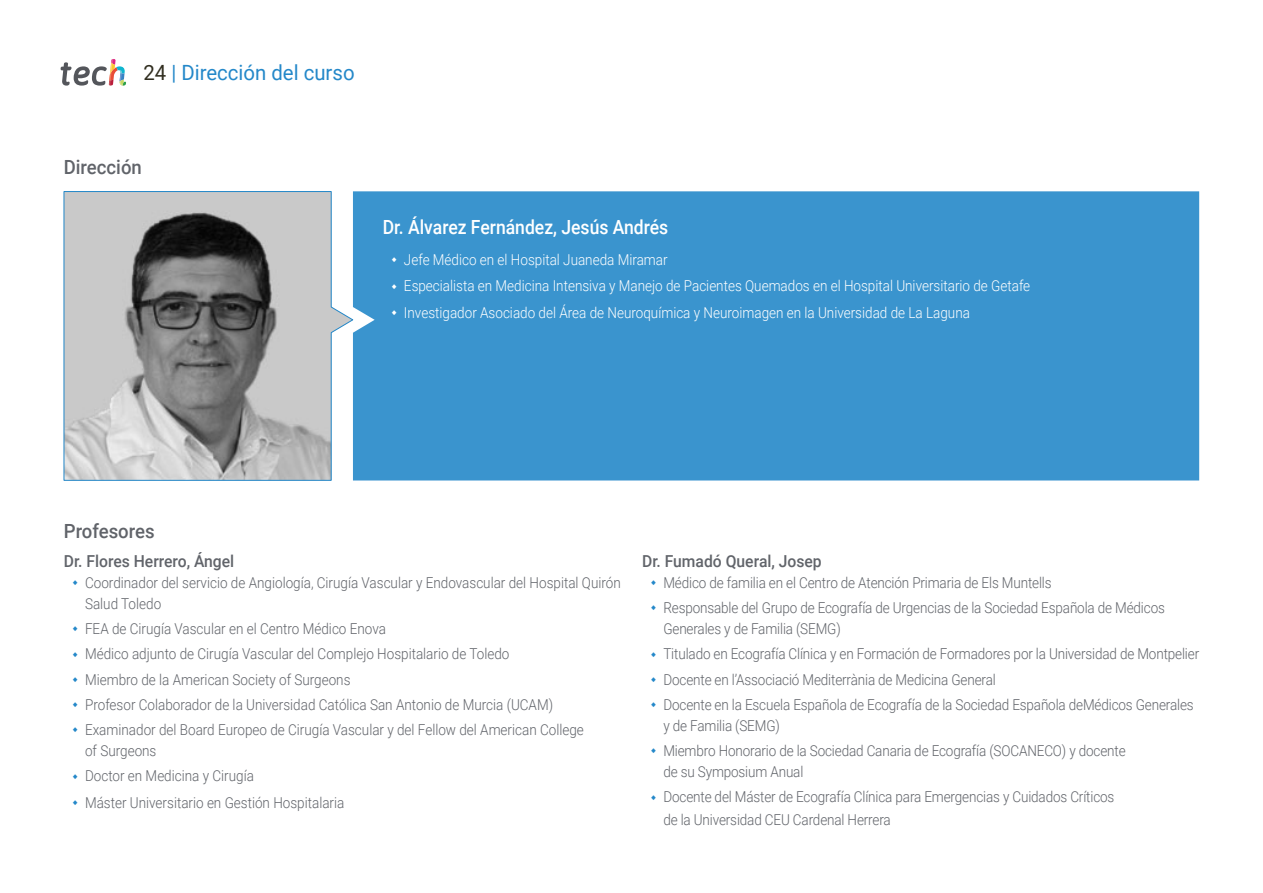
<style>
.page{position:relative;width:1263px;height:893px;background:#fff}
.page>*{position:absolute;margin:0;border:0;box-sizing:border-box;transform-origin:0 0}
.t1{font:21px "Roboto";color:#2488c9}
.t2{font:500 19.5px "Roboto";color:#fff;scale:.9 1}
.t3{font:500 19.5px "Roboto";color:#61646a;scale:.95 1}
.t4{font:500 16.5px "Roboto";color:#61646a;scale:.95 1}
.t5{font:300 15px/25.2px "Roboto";letter-spacing:-.01em;color:#61646a;scale:.9 1}
.t6{font:300 15px/26.7px "Roboto";color:#fff;scale:.9 1}
.s1{color:#312e20}
</style>
<div class="page">
<svg style="left:61px;top:59px;width:65px;height:27px"></svg>
<div style="left:353px;top:191px;width:846px;height:289px;background:#3a94ce"></div>
<svg style="left:64px;top:191px;width:289px;height:290px;background:#a8a9aa"></svg>
<svg style="left:392px;top:257px;width:5px;height:5px"></svg>
<svg style="left:392px;top:284px;width:5px;height:5px"></svg>
<svg style="left:392px;top:310px;width:5px;height:5px"></svg>
<h1 class="t1" style="left:144px;top:57px;width:213px"><span class="s1">24</span> | Dirección del curso</h1>
<h2 class="t3" style="left:64px;top:154px;width:84px">Dirección</h2>
<h2 class="t2" style="left:383px;top:213px;width:319px">Dr. Álvarez Fernández, Jesús Andrés</h2>
<p class="t6" style="left:404px;top:245px;width:697px">Jefe Médico en el Hospital Juaneda Miramar<br>Especialista en Medicina Intensiva y Manejo de Pacientes Quemados en el Hospital Universitario de Getafe<br>Investigador Asociado del Área de Neuroquímica y Neuroimagen en la Universidad de La Laguna</p>
<h2 class="t3" style="left:64px;top:517px;width:97px">Profesores</h2>
<p class="t4" style="left:64px;top:550px;width:181px">Dr. Flores Herrero, Ángel</p>
<p class="t5" style="left:85px;top:571px;width:597px;line-height:21px">Coordinador del servicio de Angiología, Cirugía Vascular y Endovascular del Hospital Quirón<br>Salud Toledo</p>
<p class="t5" style="left:85px;top:616px;width:556px">FEA de Cirugía Vascular en el Centro Médico Enova<br>Médico adjunto de Cirugía Vascular del Complejo Hospitalario de Toledo<br>Miembro de la American Society of Surgeons<br>Profesor Colaborador de la Universidad Católica San Antonio de Murcia (UCAM)<br>Examinador del Board Europeo de Cirugía Vascular y del Fellow del American College</p>
<p class="t5" style="left:85px;top:738px;width:189px">of Surgeons<br>Doctor en Medicina y Cirugía</p>
<p class="t5" style="left:85px;top:790px;width:290px">Máster Universitario en Gestión Hospitalaria</p>
<p class="t4" style="left:642px;top:550px;width:191px">Dr. Fumadó Queral, Josep</p>
<p class="t5" style="left:663px;top:569px;width:559px">Médico de familia en el Centro de Atención Primaria de Els Muntells<br>Responsable del Grupo de Ecografía de Urgencias de la Sociedad Española de Médicos</p>
<p class="t5" style="left:663px;top:616px;width:597px">Generales y de Familia (SEMG)<br>Titulado en Ecografía Clínica y en Formación de Formadores por la Universidad de Montpelier Docente en l’Associació Mediterrània de Medicina General<br>Docente en la Escuela Española de Ecografía de la Sociedad Española deMédicos Generales</p>
<p class="t5" style="left:663px;top:712px;width:515px">y de Familia (SEMG)<br>Miembro Honorario de la Sociedad Canaria de Ecografía (SOCANECO) y docente</p>
<p class="t5" style="left:663px;top:759px;width:503px">de su Symposium Anual<br>Docente del Máster de Ecografía Clínica para Emergencias y Cuidados Críticos</p>
<p class="t5" style="left:663px;top:806px;width:254px">de la Universidad CEU Cardenal Herrera</p>
</div>
